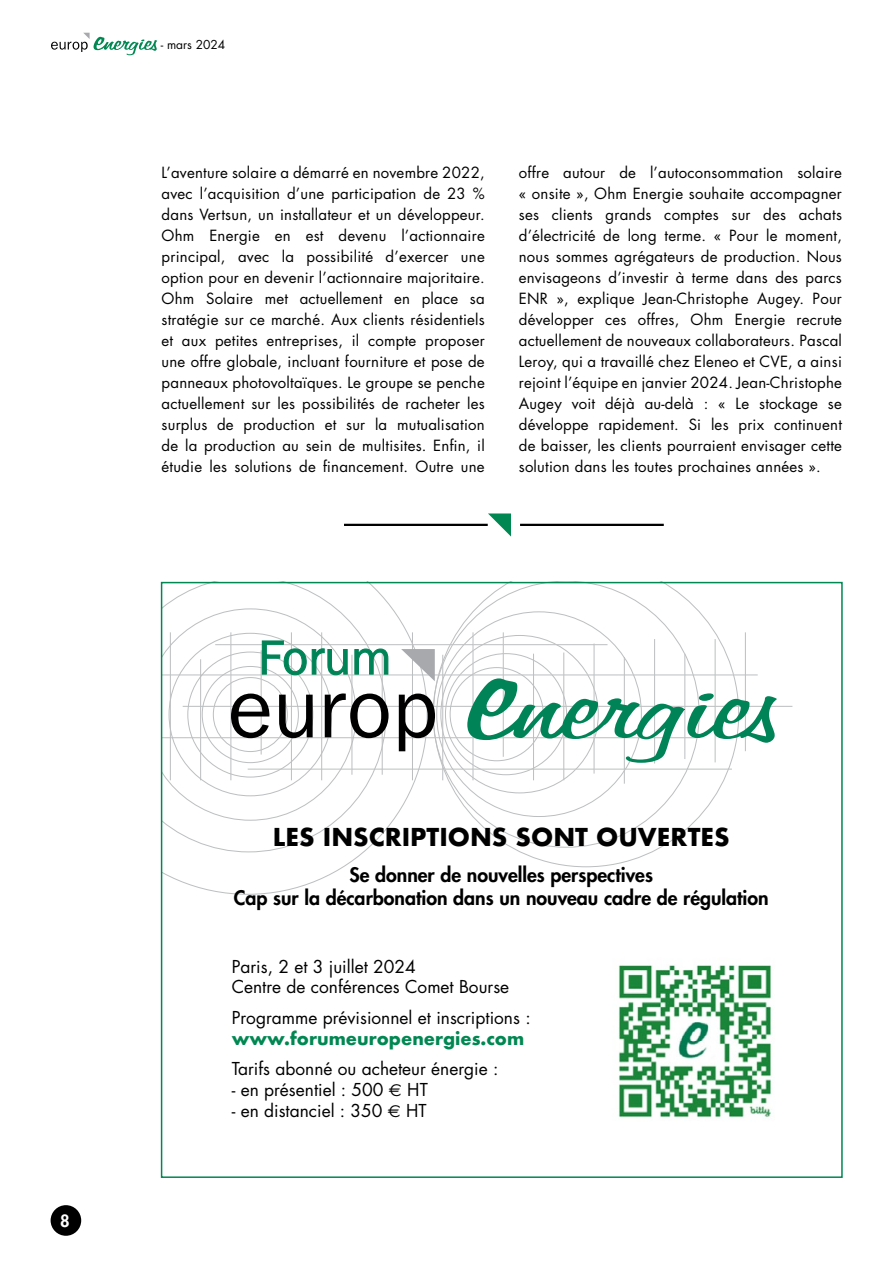
<style>
.page{position:relative;width:893px;height:1263px;background:#fff}
.page>*{position:absolute;margin:0;border:0;box-sizing:border-box;transform-origin:0 0}
.t1{font:700 24px "Futura";color:#000}
.t2{font:800 19.5px/23.4px "Futura";color:#000;text-align:center}
.t3{font:17.25px/20.9px "Futura";color:#000}
.t4{font:700 17.25px "Futura";color:#008752}
.t5{font:800 16.5px "Futura";color:#fff}
.t6{font:15px/21px "Futura";letter-spacing:.015em;color:#000;text-align:justify}
.t7{font:12px "Futura";color:#000}
.s1{font-family:"Euro Sans"}
</style>
<div class="page">
<div style="left:51px;top:1205px;width:30px;height:31px;background:#000;border-radius:50%"></div>
<svg style="left:51px;top:33px;width:106px;height:22px"></svg>
<svg style="left:510px;top:611px;width:229px;height:256px"></svg>
<svg style="left:433px;top:585px;width:266px;height:262px"></svg>
<hr style="left:215px;top:644px;width:392px;height:1px;background:#bcbec0">
<hr style="left:162px;top:675px;width:596px;height:1px;background:#bcbec0">
<hr style="left:183px;top:706px;width:609px;height:1px;background:#bcbec0">
<hr style="left:162px;top:737px;width:534px;height:1px;background:#bcbec0">
<hr style="left:248px;top:769px;width:484px;height:1px;background:#bcbec0">
<hr style="left:442px;top:655px;width:1px;height:125px;background:#bcbec0">
<hr style="left:473px;top:632px;width:1px;height:148px;background:#bcbec0">
<hr style="left:503px;top:632px;width:1px;height:125px;background:#bcbec0">
<hr style="left:533px;top:654px;width:1px;height:126px;background:#bcbec0">
<hr style="left:564px;top:652px;width:1px;height:128px;background:#bcbec0">
<hr style="left:594px;top:643px;width:1px;height:131px;background:#bcbec0">
<hr style="left:624px;top:657px;width:1px;height:127px;background:#bcbec0">
<hr style="left:654px;top:639px;width:1px;height:124px;background:#bcbec0">
<hr style="left:685px;top:654px;width:1px;height:105px;background:#bcbec0">
<hr style="left:715px;top:639px;width:1px;height:123px;background:#bcbec0">
<hr style="left:745px;top:632px;width:1px;height:119px;background:#bcbec0">
<svg style="left:164px;top:585px;width:263px;height:310px"></svg>
<svg style="left:399px;top:693px;width:36px;height:58px"></svg>
<svg style="left:467px;top:678px;width:311px;height:85px"></svg>
<svg style="left:401px;top:649px;width:34px;height:32px"></svg>
<svg style="left:164px;top:609px;width:225px;height:211px"></svg>
<svg style="left:488px;top:513px;width:23px;height:23px"></svg>
<hr style="left:344px;top:524px;width:144px;height:2px;background:#000">
<hr style="left:520px;top:524px;width:144px;height:2px;background:#000">
<img style="left:618px;top:965px;width:154px;height:153px">
<p class="t7" style="left:161px;top:37px;width:66px">- mars 2024</p>
<p class="t6" style="left:162px;top:161px;width:325px">L’aventure solaire a démarré en novembre 2022, avec l’acquisition d’une participation de 23 % dans Vertsun, un installateur et un développeur.<br>Ohm Energie en est devenu l’actionnaire principal, avec la possibilité d’exercer une option pour en devenir l’actionnaire majoritaire.<br>Ohm Solaire met actuellement en place sa stratégie sur ce marché. Aux clients résidentiels et aux petites entreprises, il compte proposer une offre globale, incluant fourniture et pose de panneaux photovoltaïques. Le groupe se penche actuellement sur les possibilités de racheter les surplus de production et sur la mutualisation de la production au sein de multisites. Enfin, il étudie les solutions de financement. Outre une</p>
<p class="t6" style="left:519px;top:161px;width:325px">offre autour de l’autoconsommation solaire « onsite », Ohm Energie souhaite accompagner ses clients grands comptes sur des achats d’électricité de long terme. « Pour le moment, nous sommes agrégateurs de production. Nous envisageons d’investir à terme dans des parcs ENR », explique Jean-Christophe Augey. Pour développer ces offres, Ohm Energie recrute actuellement de nouveaux collaborateurs. Pascal Leroy, qui a travaillé chez Eleneo et CVE, a ainsi rejoint l’équipe en janvier 2024. Jean-Christophe Augey voit déjà au-delà : « Le stockage se développe rapidement. Si les prix continuent de baisser, les clients pourraient envisager cette solution dans les toutes prochaines années ».</p>
<p class="t5" style="left:60px;top:1210px;width:11px">8</p>
<h1 class="t1" style="left:273px;top:819px;width:458px">LES INSCRIPTIONS SONT OUVERTES</h1>
<h2 class="t2" style="left:234px;top:863px;width:536px">Se donner de nouvelles perspectives<br>Cap sur la décarbonation dans un nouveau cadre de régulation</h2>
<p class="t3" style="left:232px;top:955px;width:279px">Paris, 2 et 3 juillet 2024<br>Centre de conférences Comet Bourse</p>
<p class="t3" style="left:232px;top:1007px;width:300px">Programme prévisionnel et inscriptions :</p>
<p class="t4" style="left:232px;top:1026px;width:294px">www.forumeuropenergies.com</p>
<p class="t3" style="left:232px;top:1058px;width:268px">Tarifs abonné ou acheteur énergie :</p>
<p class="t3" style="left:232px;top:1079px;width:198px">- en présentiel : 500 <span class="s1">€</span> HT</p>
<p class="t3" style="left:232px;top:1100px;width:197px">- en distanciel : 350 <span class="s1">€</span> HT</p>
</div>
